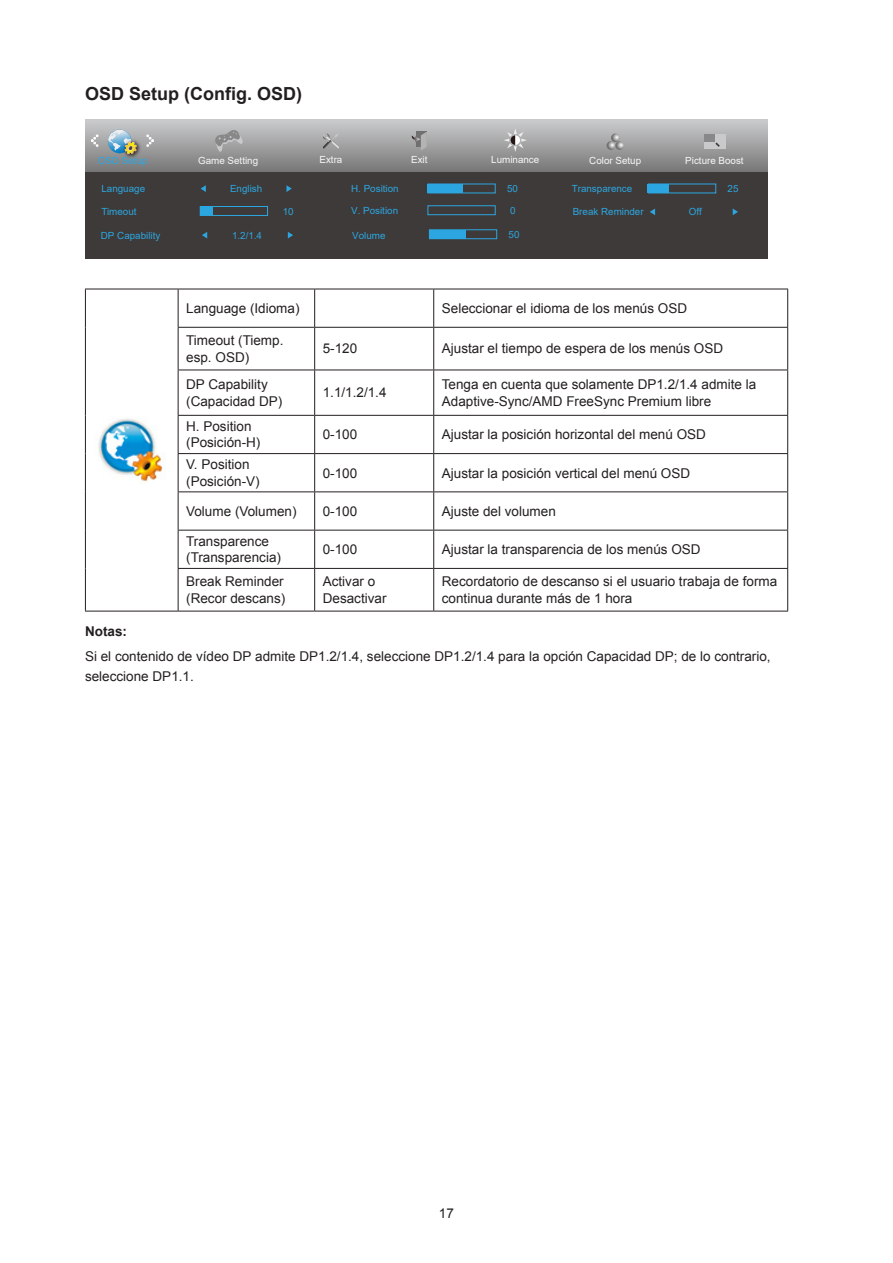
<style>
.page{position:relative;width:893px;height:1263px;background:#fff}
.page>*{position:absolute;margin:0;border:0;box-sizing:border-box;transform-origin:0 0}
.Heading_3{font:700 18px "Arial";color:#231f20}
.无间隔{font:13.5px/16.2px "Arial";color:#231f20}
.正文_text-1{font:13.5px/20.2px "Arial";color:#231f20}
.content_bold{font:700 13.5px "Arial";color:#231f20}
.t1{font:9.75px "Arial";color:#2ca6e0}
.t2{font:9.75px "Arial";color:#f7f7f7}
</style>
<div class="page">
<svg style="left:85px;top:119px;width:683px;height:53px;background:#a0a0a1"></svg>
<div style="left:85px;top:172px;width:683px;height:87px;background:#3e3a39"></div>
<svg style="left:91px;top:134px;width:8px;height:13px"></svg>
<svg style="left:146px;top:134px;width:8px;height:13px"></svg>
<svg style="left:412px;top:132px;width:15px;height:19px"></svg>
<svg style="left:322px;top:133px;width:18px;height:16px"></svg>
<svg style="left:504px;top:128px;width:23px;height:24px"></svg>
<svg style="left:606px;top:134px;width:18px;height:16px"></svg>
<div style="left:428px;top:205px;width:68px;height:10px;border:1px solid #2ca6e0"></div>
<div style="left:648px;top:184px;width:21px;height:9px;background:#2ca6e0"></div>
<div style="left:648px;top:184px;width:68px;height:9px;border:1px solid #2ca6e0"></div>
<div style="left:429px;top:230px;width:37px;height:9px;background:#2ca6e0"></div>
<div style="left:429px;top:229px;width:68px;height:10px;border:1px solid #2ca6e0"></div>
<svg style="left:201px;top:185px;width:5px;height:7px"></svg>
<svg style="left:286px;top:185px;width:6px;height:7px"></svg>
<div style="left:200px;top:206px;width:68px;height:10px;border:1px solid #2ca6e0"></div>
<div style="left:200px;top:206px;width:13px;height:9px;background:#2ca6e0"></div>
<div style="left:428px;top:184px;width:35px;height:9px;background:#2ca6e0"></div>
<svg style="left:202px;top:232px;width:5px;height:7px"></svg>
<svg style="left:288px;top:232px;width:5px;height:7px"></svg>
<svg style="left:650px;top:208px;width:5px;height:7px"></svg>
<svg style="left:733px;top:208px;width:5px;height:7px"></svg>
<img style="left:121px;top:138px;width:23px;height:23px">
<svg style="left:108px;top:130px;width:29px;height:24px"></svg>
<div style="left:704px;top:134px;width:21px;height:15px;background:#c8c9ca"></div>
<div style="left:704px;top:134px;width:11px;height:8px;background:#888"></div>
<svg style="left:715px;top:142px;width:5px;height:5px"></svg>
<svg style="left:215px;top:130px;width:28px;height:22px"></svg>
<hr style="left:85px;top:289px;width:93px;height:1px;background:#231f20">
<hr style="left:85px;top:289px;width:1px;height:38px;background:#231f20">
<hr style="left:178px;top:289px;width:137px;height:1px;background:#231f20">
<hr style="left:178px;top:289px;width:1px;height:38px;background:#231f20">
<hr style="left:315px;top:289px;width:119px;height:1px;background:#231f20">
<hr style="left:314px;top:289px;width:1px;height:38px;background:#231f20">
<hr style="left:434px;top:289px;width:354px;height:1px;background:#231f20">
<hr style="left:433px;top:289px;width:1px;height:38px;background:#231f20">
<hr style="left:787px;top:289px;width:1px;height:38px;background:#231f20">
<hr style="left:85px;top:327px;width:1px;height:43px;background:#231f20">
<hr style="left:178px;top:327px;width:137px;height:1px;background:#231f20">
<hr style="left:178px;top:328px;width:1px;height:42px;background:#231f20">
<hr style="left:315px;top:327px;width:119px;height:1px;background:#231f20">
<hr style="left:314px;top:328px;width:1px;height:42px;background:#231f20">
<hr style="left:434px;top:327px;width:354px;height:1px;background:#231f20">
<hr style="left:433px;top:328px;width:1px;height:42px;background:#231f20">
<hr style="left:787px;top:328px;width:1px;height:42px;background:#231f20">
<hr style="left:85px;top:370px;width:1px;height:45px;background:#231f20">
<hr style="left:178px;top:370px;width:137px;height:1px;background:#231f20">
<hr style="left:178px;top:370px;width:1px;height:45px;background:#231f20">
<hr style="left:315px;top:370px;width:119px;height:1px;background:#231f20">
<hr style="left:314px;top:370px;width:1px;height:45px;background:#231f20">
<hr style="left:434px;top:370px;width:354px;height:1px;background:#231f20">
<hr style="left:433px;top:370px;width:1px;height:45px;background:#231f20">
<hr style="left:787px;top:370px;width:1px;height:45px;background:#231f20">
<hr style="left:85px;top:415px;width:1px;height:39px;background:#231f20">
<hr style="left:178px;top:415px;width:137px;height:1px;background:#231f20">
<hr style="left:178px;top:416px;width:1px;height:37px;background:#231f20">
<hr style="left:315px;top:415px;width:119px;height:1px;background:#231f20">
<hr style="left:314px;top:416px;width:1px;height:37px;background:#231f20">
<hr style="left:434px;top:415px;width:354px;height:1px;background:#231f20">
<hr style="left:433px;top:416px;width:1px;height:37px;background:#231f20">
<hr style="left:787px;top:416px;width:1px;height:37px;background:#231f20">
<hr style="left:85px;top:454px;width:1px;height:38px;background:#231f20">
<hr style="left:178px;top:453px;width:137px;height:1px;background:#231f20">
<hr style="left:178px;top:454px;width:1px;height:37px;background:#231f20">
<hr style="left:315px;top:453px;width:119px;height:1px;background:#231f20">
<hr style="left:314px;top:454px;width:1px;height:37px;background:#231f20">
<hr style="left:434px;top:453px;width:354px;height:1px;background:#231f20">
<hr style="left:433px;top:454px;width:1px;height:37px;background:#231f20">
<hr style="left:787px;top:454px;width:1px;height:37px;background:#231f20">
<hr style="left:85px;top:492px;width:1px;height:38px;background:#231f20">
<hr style="left:178px;top:491px;width:137px;height:1px;background:#231f20">
<hr style="left:178px;top:492px;width:1px;height:38px;background:#231f20">
<hr style="left:315px;top:491px;width:119px;height:1px;background:#231f20">
<hr style="left:314px;top:492px;width:1px;height:38px;background:#231f20">
<hr style="left:434px;top:491px;width:354px;height:1px;background:#231f20">
<hr style="left:433px;top:492px;width:1px;height:38px;background:#231f20">
<hr style="left:787px;top:492px;width:1px;height:38px;background:#231f20">
<hr style="left:85px;top:530px;width:1px;height:38px;background:#231f20">
<hr style="left:178px;top:530px;width:137px;height:1px;background:#231f20">
<hr style="left:178px;top:530px;width:1px;height:38px;background:#231f20">
<hr style="left:315px;top:530px;width:119px;height:1px;background:#231f20">
<hr style="left:314px;top:530px;width:1px;height:38px;background:#231f20">
<hr style="left:434px;top:530px;width:354px;height:1px;background:#231f20">
<hr style="left:433px;top:530px;width:1px;height:38px;background:#231f20">
<hr style="left:787px;top:530px;width:1px;height:38px;background:#231f20">
<hr style="left:85px;top:568px;width:1px;height:43px;background:#231f20">
<hr style="left:178px;top:568px;width:137px;height:1px;background:#231f20">
<hr style="left:178px;top:569px;width:1px;height:42px;background:#231f20">
<hr style="left:315px;top:568px;width:119px;height:1px;background:#231f20">
<hr style="left:314px;top:569px;width:1px;height:42px;background:#231f20">
<hr style="left:434px;top:568px;width:354px;height:1px;background:#231f20">
<hr style="left:433px;top:569px;width:1px;height:42px;background:#231f20">
<hr style="left:787px;top:569px;width:1px;height:42px;background:#231f20">
<hr style="left:85px;top:611px;width:93px;height:1px;background:#231f20">
<hr style="left:178px;top:611px;width:137px;height:1px;background:#231f20">
<hr style="left:315px;top:611px;width:119px;height:1px;background:#231f20">
<hr style="left:434px;top:611px;width:354px;height:1px;background:#231f20">
<img style="left:98px;top:416px;width:67px;height:67px">
<p class="Heading_3" style="left:85px;top:82px;width:219px">OSD Setup (Config. OSD)</p>
<p class="t2" style="left:319px;top:153px;width:24px">Extra</p>
<p class="t2" style="left:411px;top:153px;width:18px">Exit</p>
<p class="t2" style="left:491px;top:153px;width:50px">Luminance</p>
<p class="t2" style="left:589px;top:153px;width:53px">Color Setup</p>
<p class="t1" style="left:351px;top:182px;width:49px">H. Position</p>
<p class="t1" style="left:507px;top:182px;width:12px">50</p>
<p class="t1" style="left:351px;top:204px;width:48px">V. Position</p>
<p class="t1" style="left:510px;top:204px;width:7px">0</p>
<p class="t1" style="left:98px;top:153px;width:51px">OSD Setup</p>
<p class="t2" style="left:198px;top:153px;width:62px">Game Setting</p>
<p class="t2" style="left:685px;top:153px;width:60px">Picture Boost</p>
<p class="t1" style="left:572px;top:182px;width:62px">Transparence</p>
<p class="t1" style="left:728px;top:182px;width:12px">25</p>
<p class="t1" style="left:101px;top:182px;width:45px">Language</p>
<p class="t1" style="left:230px;top:182px;width:34px">English</p>
<p class="t1" style="left:101px;top:205px;width:37px">Timeout</p>
<p class="t1" style="left:283px;top:205px;width:12px">10</p>
<p class="t1" style="left:101px;top:229px;width:61px">DP Capability</p>
<p class="t1" style="left:232px;top:229px;width:32px">1.2/1.4</p>
<p class="t1" style="left:352px;top:229px;width:35px">Volume</p>
<p class="t1" style="left:573px;top:205px;width:72px">Break Reminder</p>
<p class="t1" style="left:689px;top:205px;width:14px">Off</p>
<p class="t1" style="left:509px;top:228px;width:12px">50</p>
<p class="无间隔" style="left:186px;top:300px;width:115px">Language (Idioma)</p>
<p class="无间隔" style="left:442px;top:300px;width:247px">Seleccionar el idioma de los menús OSD</p>
<p class="无间隔" style="left:186px;top:333px;width:99px">Timeout (Tiemp. esp. OSD)</p>
<p class="无间隔" style="left:323px;top:341px;width:36px">5-120</p>
<p class="无间隔" style="left:442px;top:341px;width:283px">Ajustar el tiempo de espera de los menús OSD</p>
<p class="无间隔" style="left:186px;top:377px;width:98px">DP Capability (Capacidad DP)</p>
<p class="正文_text-1" style="left:323px;top:383px;width:65px">1.1/1.2/1.4</p>
<p class="无间隔" style="left:442px;top:377px;width:316px">Tenga en cuenta que solamente DP1.2/1.4 admite la<br>Adaptive-Sync/AMD FreeSync Premium libre</p>
<p class="无间隔" style="left:186px;top:418px;width:76px">H. Position (Posición-H)</p>
<p class="无间隔" style="left:323px;top:427px;width:36px">0-100</p>
<p class="无间隔" style="left:442px;top:427px;width:266px">Ajustar la posición horizontal del menú OSD</p>
<p class="无间隔" style="left:186px;top:457px;width:75px">V. Position (Posición-V)</p>
<p class="无间隔" style="left:323px;top:465px;width:36px">0-100</p>
<p class="无间隔" style="left:442px;top:465px;width:250px">Ajustar la posición vertical del menú OSD</p>
<p class="正文_text-1" style="left:186px;top:501px;width:112px">Volume (Volumen)</p>
<p class="正文_text-1" style="left:323px;top:501px;width:36px">0-100</p>
<p class="正文_text-1" style="left:442px;top:501px;width:116px">Ajuste del volumen</p>
<p class="无间隔" style="left:186px;top:533px;width:96px">Transparence (Transparencia)</p>
<p class="无间隔" style="left:323px;top:541px;width:36px">0-100</p>
<p class="无间隔" style="left:442px;top:541px;width:260px">Ajustar la transparencia de los menús OSD</p>
<p class="无间隔" style="left:186px;top:574px;width:101px">Break Reminder (Recor descans)</p>
<p class="无间隔" style="left:323px;top:574px;width:65px">Activar o<br>Desactivar</p>
<p class="无间隔" style="left:442px;top:574px;width:337px">Recordatorio de descanso si el usuario trabaja de forma continua durante más de 1 hora</p>
<p class="content_bold" style="left:85px;top:622px;width:43px">Notas:</p>
<p class="正文_text-1" style="left:85px;top:646px;width:687px">Si el contenido de vídeo DP admite DP1.2/1.4, seleccione DP1.2/1.4 para la opción Capacidad DP; de lo contrario, seleccione DP1.1.</p>
<p class="正文_text-1" style="left:439px;top:1203px;width:17px">17</p>
</div>
